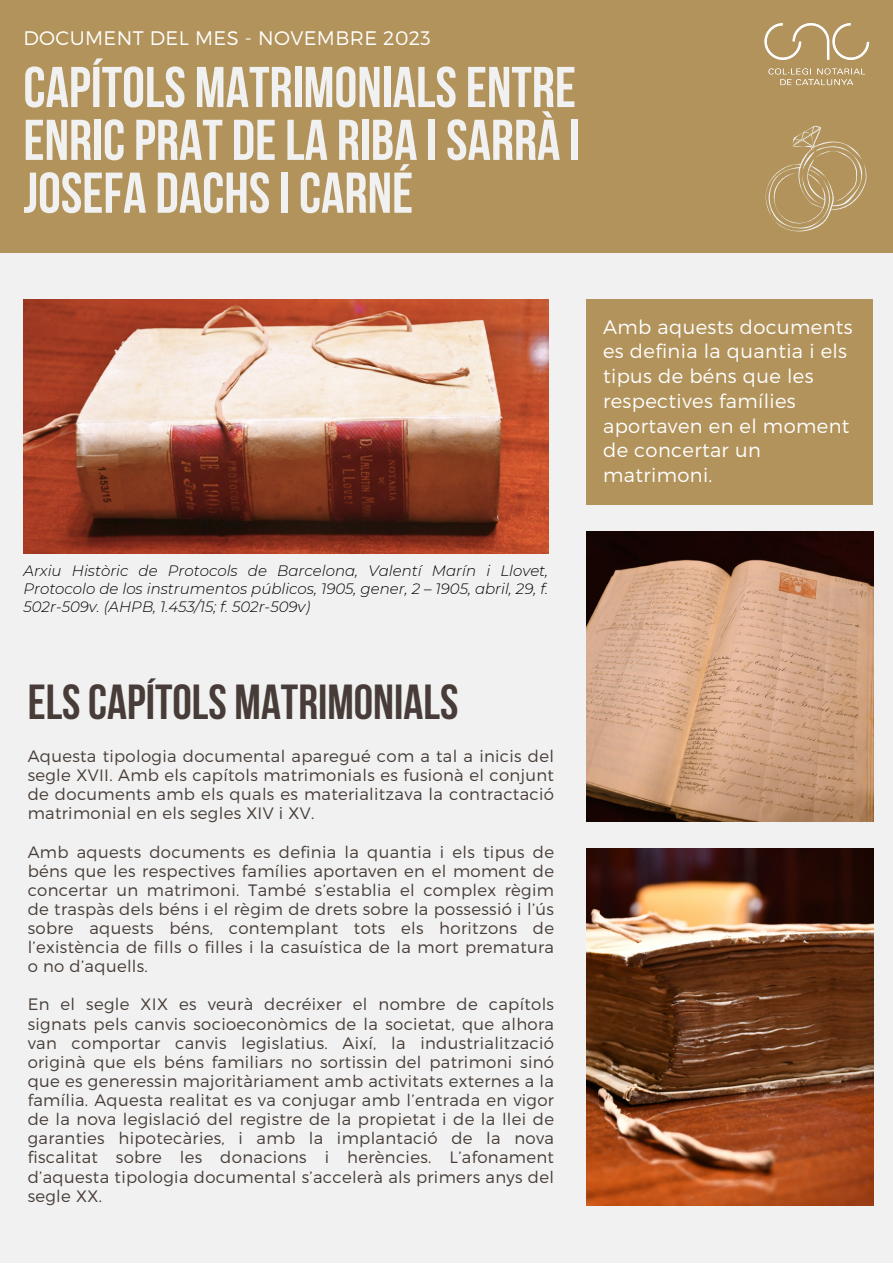
<style>
.page{position:relative;width:893px;height:1264px;background:#fff}
.page>*{position:absolute;margin:0;border:0;box-sizing:border-box;transform-origin:0 0}
.t1{font:700 57.3px/52.8px "Bebas Neue";color:#f0f1f0;text-align:justify}
.t2{font:700 48.9px "Bebas Neue";color:#473c38}
.t3{font:300 19.65px "Montserrat";letter-spacing:.02em;color:#fff}
.t4{font:300 19.5px/24.8px "Montserrat";letter-spacing:.02em;color:#fff}
.t5{font:300 16.5px/19px "Montserrat";letter-spacing:.02em;color:#473c38;text-align:justify}
.t6{font:italic 300 15px/18px "Montserrat";color:#000;text-align:justify}
</style>
<div class="page">
<div style="left:0;top:0;width:892px;height:1262px;background:#f0f1f0"></div>
<div style="left:0;top:0;width:892px;height:252px;background:#b2935b"></div>
<img style="left:764px;top:23px;width:106px;height:63px">
<div style="left:586px;top:299px;width:286px;height:205px;background:#b2935b"></div>
<svg style="left:765px;top:126px;width:102px;height:106px"></svg>
<img style="left:23px;top:299px;width:525px;height:254px">
<img style="left:586px;top:531px;width:287px;height:290px">
<img style="left:586px;top:848px;width:287px;height:357px">
<p class="t3" style="left:23px;top:25px;width:409px">DOCUMENT DEL MES - NOVEMBRE 2023</p>
<p class="t1" style="left:23px;top:66px;width:558px">CAPÍTOLS MATRIMONIALSENTRE ENRICPRAT DELA RIBA I SARRÀ I JOSEFA DACHSI CARNÉ</p>
<p class="t6" style="left:23px;top:562px;width:526px">Arxiu Històric de Protocols de Barcelona, Valentí Marín i Llovet, Protocolo de los instrumentos públicos, 1905, gener, 2 – 1905, abril, 29, f.<br>502r-509v. (AHPB, 1.453/15; f. 502r-509v)</p>
<p class="t2" style="left:28px;top:682px;width:432px">ELSCAPÍTOLS MATRIMONIALS</p>
<p class="t5" style="left:28px;top:745px;width:528px">Aquesta tipologia documental aparegué com a tal a inicis del segle XVII. Amb els capítols matrimonials es fusionà el conjunt de documents amb els quals es materialitzava la contractació matrimonial en els segles XIV i XV.</p>
<p class="t5" style="left:28px;top:841px;width:528px">Amb aquests documents es definia la quantia i els tipus de béns que les respectives famílies aportaven en el moment de concertar un matrimoni. També s’establia el complex règim de traspàs dels béns i el règim de drets sobre la possessió i l’ús sobre aquests béns, contemplant tots els horitzons de l’existència de fills o filles i la casuística de la mort prematura o no d’aquells.</p>
<p class="t5" style="left:28px;top:994px;width:528px">En el segle XIX es veurà decréixer el nombre de capítols signats pels canvis socioeconòmics de la societat, que alhora van comportar canvis legislatius. Així, la industrialització originà que els béns familiars no sortissin del patrimoni sinó que es generessin majoritàriament amb activitats externes a la família. Aquesta realitat es va conjugar amb l’entrada en vigor de la nova legislació del registre de la propietat i de la llei de garanties hipotecàries, i amb la implantació de la nova fiscalitat sobre les donacions i herències. L’afonament d’aquesta tipologia documental s’accelerà als primers anys del segle XX.</p>
<p class="t4" style="left:603px;top:313px;width:251px">Amb aquests documents es definia la quantia i els tipus de béns que les respectives famílies aportaven en el moment de concertar un matrimoni.</p>
</div>
